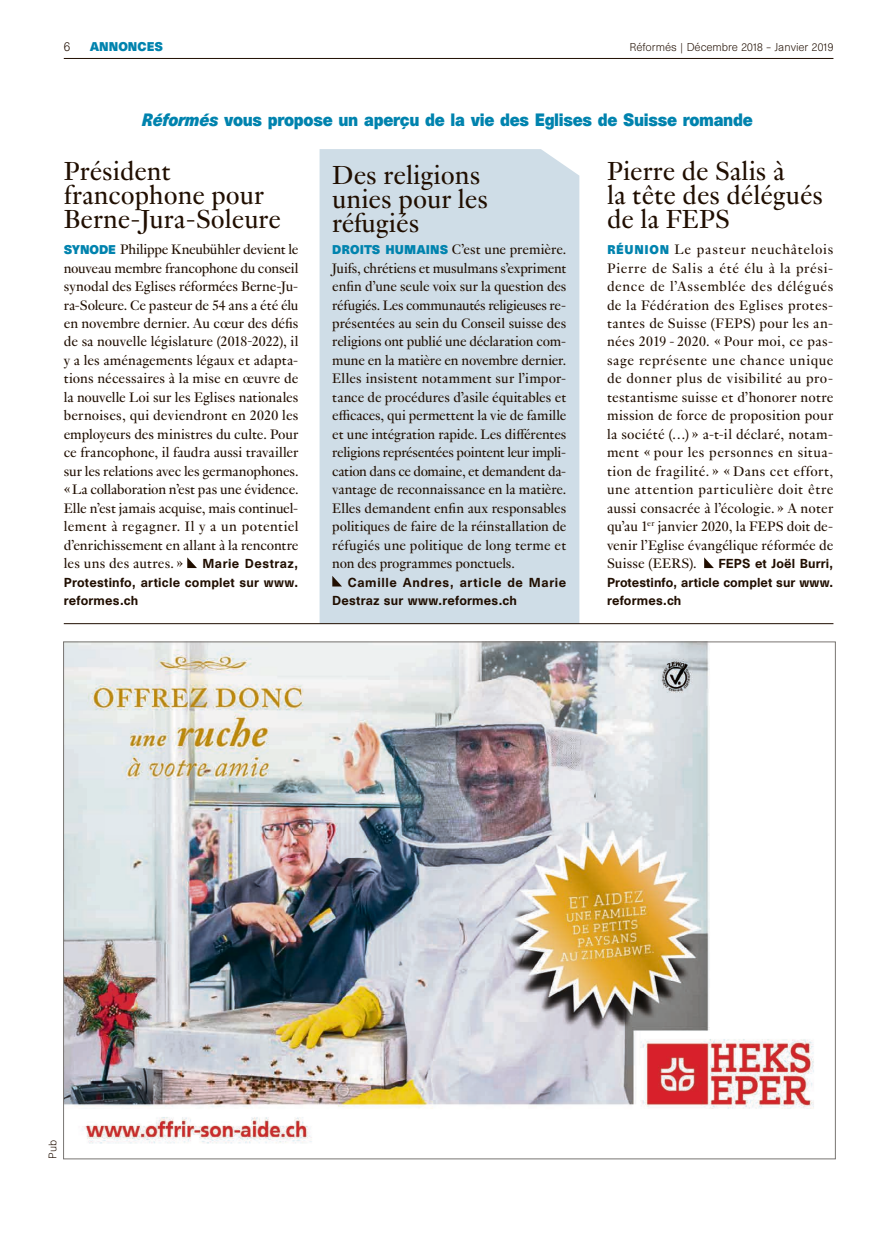
<style>
.page{position:relative;width:893px;height:1234px;background:#fff}
.page>*{position:absolute;margin:0;border:0;box-sizing:border-box;transform-origin:0 0}
.REF_Texte_indd{font:28.5px/24px "Genath";color:#200e00}
.REF_Texte-encadre_in{font:700 16.5px "Unica SB";letter-spacing:-.02em;color:#0083ae;scale:.93 1}
.REF_Texte_indd-2{font:15px/18.5px "Genath";color:#200e00;text-align:justify}
.REF_Texte_indd-3{font:500 12px/18.5px "Unica SB";letter-spacing:.02em;color:#200e00;text-align:justify}
.REF_Texte_indd-4{font:500 12px/18.5px "Unica SB";letter-spacing:.05em;color:#200e00}
.t1{font:300 12px "Unica SB";color:#200e00}
.t2{font:700 11.7px "Unica SB";color:#0083ae}
.t3{font:300 10.5px "Unica SB";color:#200e00}
.REF_legendes_copyrig{font:300 10.2px "Unica SB";color:#200e00}
.s1{font-style:italic}
.s2{font-family:"Unica SB";font-weight:700;font-size:11.7px;color:#0083ae}
</style>
<div class="page">
<div style="left:320px;top:149px;width:259px;height:474px;background:#cfdde7"></div>
<svg style="left:332px;top:575px;width:10px;height:11px"></svg>
<svg style="left:187px;top:557px;width:10px;height:11px"></svg>
<svg style="left:704px;top:557px;width:10px;height:11px"></svg>
<img style="left:65px;top:643px;width:749px;height:501px">
<hr style="left:64px;top:623px;width:769px;height:1px;background:#200e00">
<hr style="left:64px;top:58px;width:769px;height:1px;background:#200e00">
<p class="t1" style="left:64px;top:39px;width:8px">6</p>
<p class="t2" style="left:90px;top:39px;width:75px">ANNONCES</p>
<p class="t3" style="left:630px;top:41px;width:205px">Réformés | Décembre 2018 – Janvier 2019</p>
<p class="REF_Texte-encadre_in" style="left:142px;top:109px;width:658px"><span class="s1">Réformés</span> vous propose un aperçu de la vie des Eglises de Suisse romande</p>
<p class="REF_Texte_indd" style="left:64px;top:156px;width:109px">Président</p>
<p class="REF_Texte_indd" style="left:64px;top:180px;width:219px">francophone pour<br>Berne-Jura-Soleure</p>
<p class="REF_Texte_indd-2" style="left:64px;top:239px;width:236px"><span class="s2">SYNODE</span> Philippe Kneubühler devient le nouveau membre francophone du conseil synodal des Eglises réformées Berne-Ju&shy;ra-Soleure. Ce pasteur de 54 ans a été élu en novembre dernier. Au cœur des défis de sa nouvelle législature (2018-2022), il y a les aménagements légaux et adapta&shy;tions nécessaires à la mise en œuvre de la nouvelle Loi sur les Eglises nationales bernoises, qui deviendront en 2020 les employeurs des ministres du culte. Pour ce francophone, il faudra aussi travailler sur les relations avec les germanophones. « La collaboration n’est pas une évidence.<br>Elle n’est jamais acquise, mais continuel&shy;lement à regagner. Il y a un potentiel d’enrichissement en allant à la rencontre les uns des autres. »</p>
<p class="REF_Texte_indd-3" style="left:64px;top:555px;width:236px;text-indent:139px">Marie Destraz, Protestinfo, article complet sur www. reformes.ch</p>
<p class="REF_Texte_indd" style="left:332px;top:161px;width:157px">Des religions unies pour les</p>
<p class="REF_Texte_indd" style="left:332px;top:209px;width:89px">réfugiés</p>
<p class="REF_Texte_indd-2" style="left:332px;top:239px;width:236px"><span class="s2">DROITS HUMAINS</span> C’est une première.<br>Juifs, chrétiens et musulmans s’expriment enfin d’une seule voix sur la question des réfugiés. Les communautés religieuses re&shy;présentées au sein du Conseil suisse des religions ont publié une déclaration com&shy;mune en la matière en novembre dernier.<br>Elles insistent notamment sur l’impor&shy;tance de procédures d’asile équitables et efficaces, qui permettent la vie de famille et une intégration rapide. Les différentes religions représentées pointent leur impli&shy;cation dans ce domaine, et demandent da&shy;vantage de reconnaissance en la matière.<br>Elles demandent enfin aux responsables politiques de faire de la réinstallation de réfugiés une politique de long terme et non des programmes ponctuels.</p>
<p class="REF_Texte_indd-4" style="left:332px;top:573px;width:235px;text-indent:16px">Camille Andres, article de Marie<br>Destraz sur www.reformes.ch</p>
<p class="REF_Texte_indd" style="left:607px;top:156px;width:179px">Pierre de Salis à</p>
<p class="REF_Texte_indd" style="left:607px;top:180px;width:217px">la tête des délégués</p>
<p class="REF_Texte_indd" style="left:607px;top:204px;width:125px">de la FEPS</p>
<p class="REF_Texte_indd-2" style="left:607px;top:239px;width:228px"><span class="s2">RÉUNION</span> Le pasteur neuchâtelois Pierre de Salis a été élu à la prési&shy;dence de l’Assemblée des délégués de la Fédération des Eglises protes&shy;tantes de Suisse (FEPS) pour les an&shy;nées 2019 - 2020. « Pour moi, ce pas&shy;sage représente une chance unique de donner plus de visibilité au pro&shy;testantisme suisse et d’honorer notre mission de force de proposition pour la société (…) » a-t-il déclaré, notam&shy;ment « pour les personnes en situa&shy;tion de fragilité. » « Dans cet effort, une attention particulière doit être aussi consacrée à l’écologie. » A noter qu’au 1<sup>er</sup> janvier 2020, la FEPS doit de&shy;venir l’Eglise évangélique réformée de Suisse (EERS).</p>
<p class="REF_Texte_indd-3" style="left:607px;top:555px;width:228px;text-indent:111px">FEPS et Joël Burri, Protestinfo, article complet sur www. reformes.ch</p>
<p class="REF_legendes_copyrig" style="left:47px;top:1158px;width:20px;rotate:-90deg">Pub</p>
</div>
